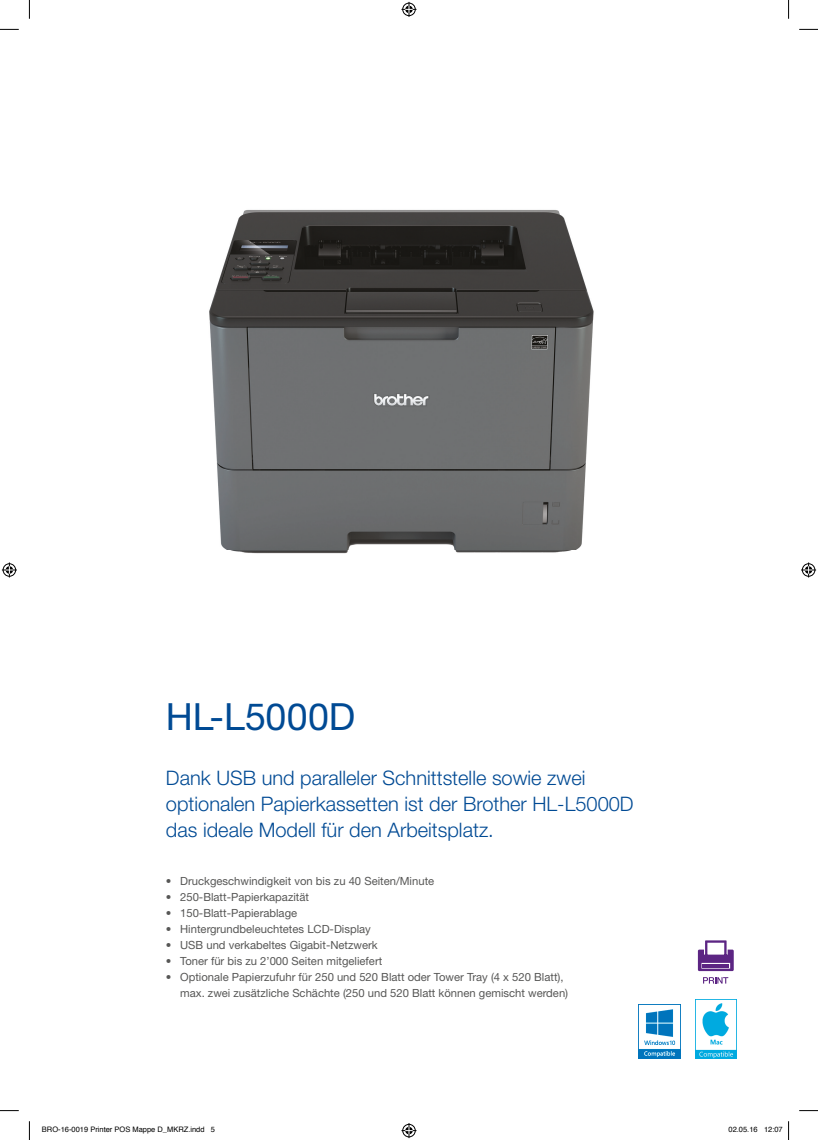
<style>
.page{position:relative;width:818px;height:1140px;background:#fff}
.page>*{position:absolute;margin:0;border:0;box-sizing:border-box;transform-origin:0 0}
.t1{font:37.5px "Helvetica Neue LT Std";color:#004a94}
.t2{font:300 20px/26.2px "Helvetica Neue LT Std";color:#004a94}
.t3{font:11.25px/16px "Helvetica Neue LT Std";color:#575756}
.t4{font:7.5px "Helvetica";color:#000}
</style>
<div class="page">
<img style="left:209px;top:210px;width:385px;height:344px">
<img style="left:695px;top:999px;width:41px;height:59px">
<img style="left:638px;top:1004px;width:42px;height:54px">
<svg style="left:703px;top:977px;width:24px;height:6px"></svg>
<svg style="left:697px;top:940px;width:36px;height:31px"></svg>
<hr style="left:702px;top:964px;width:26px;height:3px;background:#5c2583">
<svg style="left:0;top:29px;width:19px;height:1px"></svg>
<svg style="left:799px;top:29px;width:18px;height:1px"></svg>
<svg style="left:0;top:1110px;width:19px;height:1px"></svg>
<svg style="left:799px;top:1110px;width:18px;height:1px"></svg>
<svg style="left:29px;top:0;width:1px;height:19px"></svg>
<svg style="left:29px;top:1121px;width:1px;height:18px"></svg>
<svg style="left:401px;top:2px;width:15px;height:15px"></svg>
<svg style="left:401px;top:1123px;width:15px;height:15px"></svg>
<svg style="left:2px;top:562px;width:15px;height:15px"></svg>
<svg style="left:801px;top:562px;width:14px;height:15px"></svg>
<h1 class="t1" style="left:166px;top:694px;width:191px">HL-L5000D</h1>
<h2 class="t2" style="left:166px;top:764px;width:469px">Dank USB und paralleler Schnittstelle sowie zwei optionalen Papierkassetten ist der Brother HL-L5000D das ideale Modell für den Arbeitsplatz.</h2>
<p class="t3" style="left:166px;top:873px;width:269px">• Druckgeschwindigkeit von bis zu 40 Seiten/Minute</p>
<p class="t3" style="left:166px;top:889px;width:144px">• 250-Blatt-Papierkapazität</p>
<p class="t3" style="left:166px;top:905px;width:133px">• 150-Blatt-Papierablage</p>
<p class="t3" style="left:166px;top:921px;width:206px">• Hintergrundbeleuchtetes LCD-Display</p>
<p class="t3" style="left:166px;top:937px;width:213px">• USB und verkabeltes Gigabit-Netzwerk</p>
<p class="t3" style="left:166px;top:953px;width:218px">• Toner für bis zu 2’000 Seiten mitgeliefert</p>
<p class="t3" style="left:180px;top:969px;width:389px;text-indent:-14px">• Optionale Papierzufuhr für 250 und 520 Blatt oder Tower Tray (4 x 520 Blatt), max. zwei zusätzliche Schächte (250 und 520 Blatt können gemischt werden)</p>
<p class="t4" style="left:42px;top:1124px;width:174px">BRO-16-0019 Printer POS Mappe D_MKRZ.indd 5</p>
<p class="t4" style="left:728px;top:1124px;width:56px">02.05.16 12:07</p>
</div>
